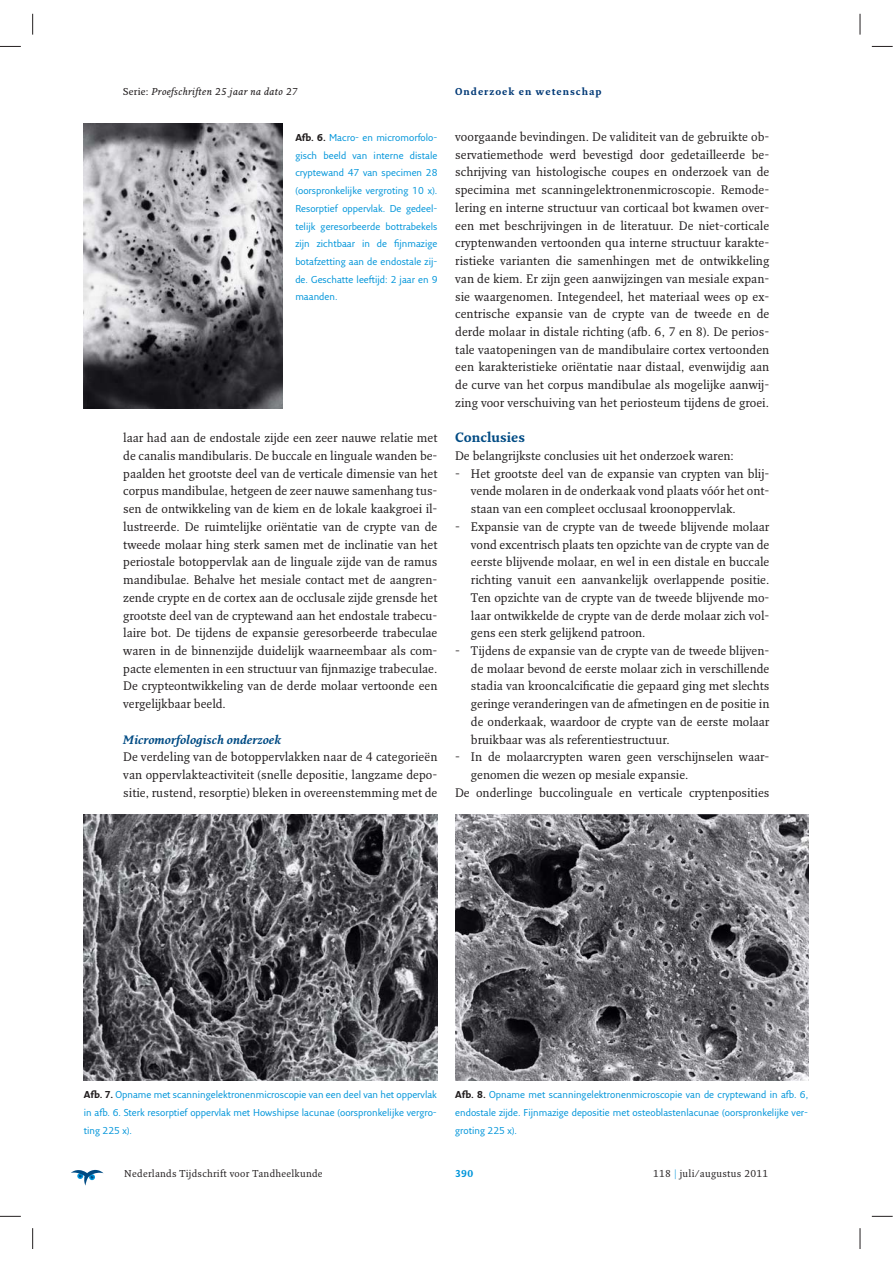
<style>
.page{position:relative;width:893px;height:1263px;background:#fff}
.page>*{position:absolute;margin:0;border:0;box-sizing:border-box;transform-origin:0 0}
.t1{font:700 13.2px "Fresco Plus Pro";color:#004b84}
.t2{font:12px/17.7px "Fresco Plus Pro";color:#231f20;text-align:justify}
.t3{font:italic 700 11.85px "Fresco Plus Pro";color:#004b84}
.t4{font:9.75px/17.7px "Fresco Sans Plus Pro";color:#0095da;text-align:justify}
.t5{font:9.75px "Fresco Plus Pro";letter-spacing:.03em;color:#231f20}
.t6{font:italic 600 9.75px "Fresco Plus Pro";letter-spacing:.03em;color:#231f20}
.t7{font:700 9.75px "Fresco Plus Pro";letter-spacing:.1em;color:#003976}
.t8{font:700 9.75px "Fresco Plus Pro";color:#0095da}
.s1{font-style:normal}
.s2{font-weight:700;color:#231f20}
.s3{color:#0095da}
</style>
<div class="page">
<svg style="left:71px;top:1170px;width:33px;height:16px"></svg>
<img style="left:84px;top:123px;width:199px;height:285px">
<img style="left:84px;top:815px;width:353px;height:265px">
<img style="left:455px;top:815px;width:354px;height:265px">
<svg style="left:0;top:46px;width:21px;height:1px"></svg>
<svg style="left:872px;top:46px;width:21px;height:1px"></svg>
<svg style="left:0;top:1216px;width:21px;height:1px"></svg>
<svg style="left:872px;top:1216px;width:21px;height:1px"></svg>
<svg style="left:32px;top:14px;width:1px;height:21px"></svg>
<svg style="left:32px;top:1228px;width:1px;height:21px"></svg>
<svg style="left:860px;top:14px;width:1px;height:21px"></svg>
<svg style="left:860px;top:1228px;width:1px;height:21px"></svg>
<p class="t6" style="left:123px;top:87px;width:176px"><span class="s1">Serie:</span> Proefschriften 25 jaar na dato 27</p>
<p class="t7" style="left:455px;top:87px;width:148px">Onderzoek en wetenschap</p>
<p class="t4" style="left:295px;top:130px;width:144px"><span class="s2">Afb. 6.</span> Macro- en micromorfolo&shy;gisch beeld van interne distale cryptewand 47 van specimen 28 (oorspronkelijke vergroting 10 x).<br>Resorptief oppervlak. De gedeel&shy;telijk geresorbeerde bottrabekels zijn zichtbaar in de fijnmazige botafzetting aan de endostale zij&shy;de. Geschatte leeftijd: 2 jaar en 9 maanden.</p>
<p class="t2" style="left:123px;top:430px;width:316px">laar had aan de endostale zijde een zeer nauwe relatie met de canalis mandibularis. De buccale en linguale wanden be&shy;paalden het grootste deel van de verticale dimensie van het corpus mandibulae, hetgeen de zeer nauwe samenhang tus&shy;sen de ontwikkeling van de kiem en de lokale kaakgroei il&shy;lustreerde. De ruimtelijke oriëntatie van de crypte van de tweede molaar hing sterk samen met de inclinatie van het periostale botoppervlak aan de linguale zijde van de ramus mandibulae. Behalve het mesiale contact met de aangren&shy;zende crypte en de cortex aan de occlusale zijde grensde het grootste deel van de cryptewand aan het endostale trabecu&shy;laire bot. De tijdens de expansie geresorbeerde trabeculae waren in de binnenzijde duidelijk waarneembaar als com&shy;pacte elementen in een structuur van fijnmazige trabeculae.<br>De crypteontwikkeling van de derde molaar vertoonde een vergelijkbaar beeld.</p>
<p class="t3" style="left:123px;top:734px;width:160px">Micromorfologisch onderzoek</p>
<p class="t2" style="left:123px;top:749px;width:316px">De verdeling van de botoppervlakken naar de 4 categorieën van oppervlakteactiviteit (snelle depositie, langzame depo&shy;sitie, rustend, resorptie) bleken in overeenstemming met de</p>
<p class="t2" style="left:455px;top:129px;width:316px">voorgaande bevindingen. De validiteit van de gebruikte ob&shy;servatiemethode werd bevestigd door gedetailleerde be&shy;schrijving van histologische coupes en onderzoek van de specimina met scanningelektronenmicroscopie. Remode&shy;lering en interne structuur van corticaal bot kwamen over&shy;een met beschrijvingen in de literatuur. De niet-corticale cryptenwanden vertoonden qua interne structuur karakte&shy;ristieke varianten die samenhingen met de ontwikkeling van de kiem. Er zijn geen aanwijzingen van mesiale expan&shy;sie waargenomen. Integendeel, het materiaal wees op ex&shy;centrische expansie van de crypte van de tweede en de derde molaar in distale richting (afb. 6, 7 en 8). De perios&shy;tale vaatopeningen van de mandibulaire cortex vertoonden een karakteristieke oriëntatie naar distaal, evenwijdig aan de curve van het corpus mandibulae als mogelijke aanwij&shy;zing voor verschuiving van het periosteum tijdens de groei.</p>
<p class="t1" style="left:455px;top:432px;width:71px">Conclusies</p>
<p class="t2" style="left:455px;top:448px;width:280px">De belangrijkste conclusies uit het onderzoek waren:</p>
<p class="t2" style="left:471px;top:466px;width:300px;text-indent:-16px">- Het grootste deel van de expansie van crypten van blij&shy;vende molaren in de onderkaak vond plaats vóór het ont&shy;staan van een compleet occlusaal kroonoppervlak.</p>
<p class="t2" style="left:471px;top:519px;width:300px;text-indent:-16px">- Expansie van de crypte van de tweede blijvende molaar vond excentrisch plaats ten opzichte van de crypte van de eerste blijvende molaar, en wel in een distale en buccale richting vanuit een aanvankelijk overlappende positie.<br>Ten opzichte van de crypte van de tweede blijvende mo&shy;laar ontwikkelde de crypte van de derde molaar zich vol&shy;gens een sterk gelijkend patroon.</p>
<p class="t2" style="left:471px;top:643px;width:300px;text-indent:-16px">- Tijdens de expansie van de crypte van de tweede blijven&shy;de molaar bevond de eerste molaar zich in verschillende stadia van krooncalcificatie die gepaard ging met slechts geringe veranderingen van de afmetingen en de positie in de onderkaak, waardoor de crypte van de eerste molaar bruikbaar was als referentiestructuur.</p>
<p class="t2" style="left:455px;top:749px;width:316px">- In de molaarcrypten waren geen verschijnselen waar-</p>
<p class="t2" style="left:471px;top:767px;width:219px">genomen die wezen op mesiale expansie.</p>
<p class="t2" style="left:455px;top:785px;width:316px">De onderlinge buccolinguale en verticale cryptenposities</p>
<p class="t4" style="left:84px;top:1087px;width:354px"><span class="s2">Afb. 7.</span> Opname met scanningelektronenmicroscopie van een deel van het oppervlak in afb. 6. Sterk resorptief oppervlak met Howshipse lacunae (oorspronkelijke vergro&shy;ting 225 x).</p>
<p class="t4" style="left:455px;top:1087px;width:354px"><span class="s2">Afb. 8.</span> Opname met scanningelektronenmicroscopie van de cryptewand in afb. 6, endostale zijde. Fijnmazige depositie met osteoblastenlacunae (oorspronkelijke ver&shy;groting 225 x).</p>
<p class="t5" style="left:124px;top:1170px;width:200px">Nederlands Tijdschrift voor Tandheelkunde</p>
<p class="t8" style="left:455px;top:1170px;width:19px">390</p>
<p class="t5" style="left:653px;top:1170px;width:117px">118 <span class="s3">|</span> juli/augustus 2011</p>
</div>
